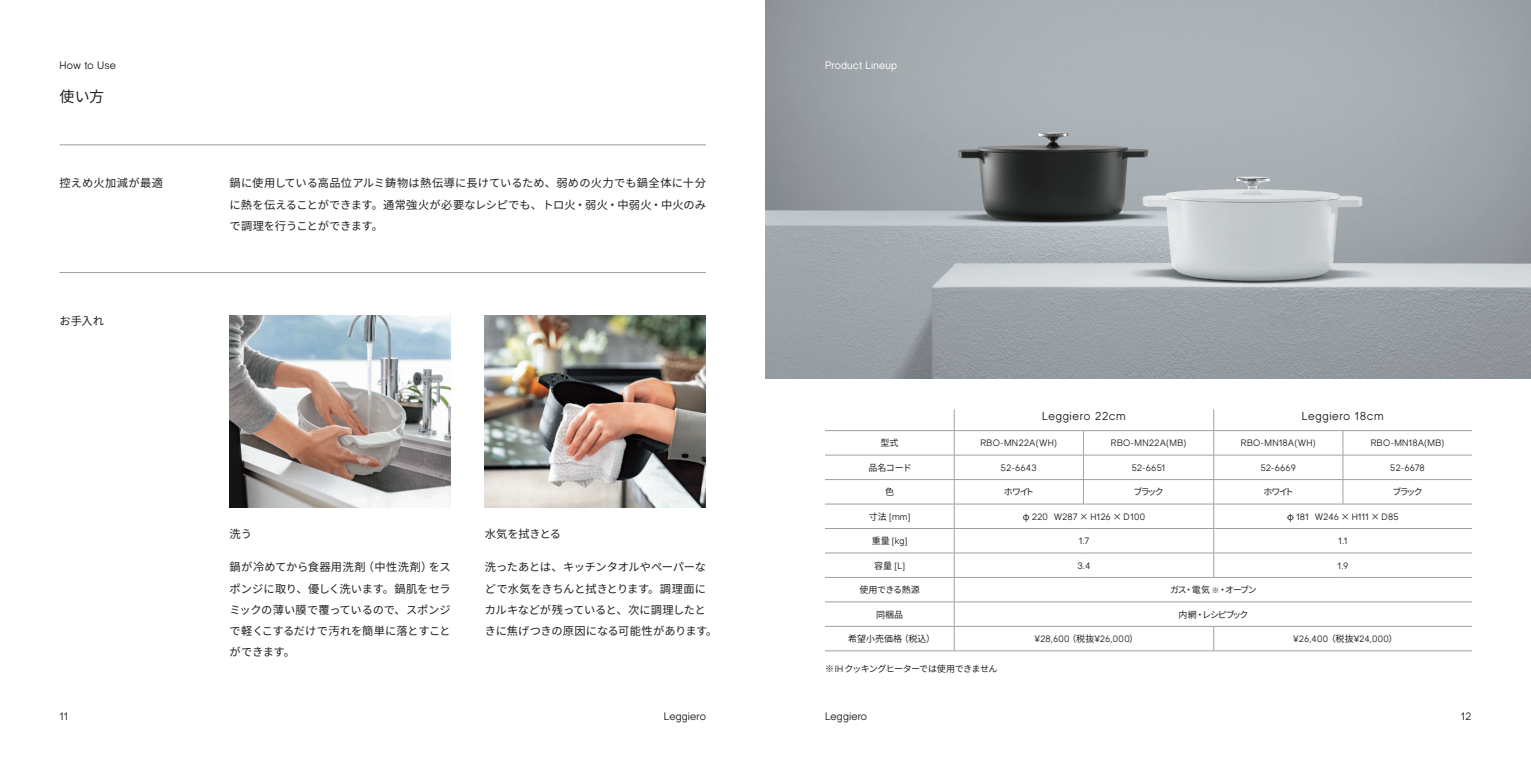
<style>
.page{position:relative;width:1531px;height:766px;background:#fff}
.page>*{position:absolute;margin:0;border:0;box-sizing:border-box;transform-origin:0 0}
.Heading_Jp2{font:15px "Noto Sans CJ Kjp";color:#231f20}
.Body{font:11.25px/21.3px "Noto Sans CJ Kjp";letter-spacing:-.01em;color:#231f20;text-align:justify}
.Heading_Jp2-2{font:300 11.25px "Amz Grotesk";letter-spacing:.05em;color:#231f20}
.Body-2{font:11.25px "Noto Sans CJ Kjp";letter-spacing:.03em;color:#231f20}
.t1{font:300 10.5px "Amz Grotesk";letter-spacing:.015em;color:#231f20}
.t2{font:300 10.5px "Amz Grotesk";letter-spacing:.015em;color:#fff}
.Credit{font:300 9px "Amz Grotesk";letter-spacing:.01em;color:#231f20}
.Credit-2{font:9px "Noto Sans CJ Kjp";letter-spacing:-.08em;color:#231f20}
.Credit-3{font:9px "Noto Sans CJ Kjp";color:#231f20}
.Credit-4{font:9px "Noto Sans CJ Kjp";letter-spacing:-.135em;color:#231f20}
.Credit-5{font:9px "Noto Sans CJ Kjp";letter-spacing:-.045em;color:#231f20}
.s1{font-family:"Noto Sans CJ Kjp";font-weight:400}
.s2{font-size:7.5px}
.s3{font-family:"Amz Grotesk";font-weight:300}
</style>
<div class="page">
<hr style="left:60px;top:144px;width:646px;height:1px;background:#a0a0a1">
<img style="left:765px;top:0;width:766px;height:379px">
<hr style="left:60px;top:272px;width:646px;height:1px;background:#a0a0a1">
<hr style="left:825px;top:430px;width:129px;height:1px;background:#a0a0a1">
<hr style="left:1214px;top:430px;width:129px;height:1px;background:#a0a0a1">
<hr style="left:1343px;top:430px;width:129px;height:1px;background:#a0a0a1">
<hr style="left:825px;top:454px;width:129px;height:1px;background:#a0a0a1">
<hr style="left:954px;top:454px;width:129px;height:1px;background:#a0a0a1">
<hr style="left:1083px;top:454px;width:131px;height:1px;background:#a0a0a1">
<hr style="left:1214px;top:454px;width:129px;height:1px;background:#a0a0a1">
<hr style="left:1343px;top:454px;width:129px;height:1px;background:#a0a0a1">
<hr style="left:825px;top:479px;width:129px;height:1px;background:#a0a0a1">
<hr style="left:954px;top:479px;width:129px;height:1px;background:#a0a0a1">
<hr style="left:1083px;top:479px;width:131px;height:1px;background:#a0a0a1">
<svg style="left:1083px;top:431px;width:1px;height:72px"></svg>
<hr style="left:1214px;top:479px;width:129px;height:1px;background:#a0a0a1">
<hr style="left:1343px;top:479px;width:129px;height:1px;background:#a0a0a1">
<svg style="left:1342px;top:430px;width:1px;height:73px"></svg>
<hr style="left:825px;top:503px;width:129px;height:1px;background:#a0a0a1">
<hr style="left:954px;top:503px;width:129px;height:1px;background:#a0a0a1">
<hr style="left:1083px;top:503px;width:131px;height:1px;background:#a0a0a1">
<hr style="left:1214px;top:503px;width:129px;height:1px;background:#a0a0a1">
<hr style="left:1343px;top:503px;width:129px;height:1px;background:#a0a0a1">
<hr style="left:825px;top:528px;width:129px;height:1px;background:#a0a0a1">
<hr style="left:954px;top:528px;width:129px;height:1px;background:#a0a0a1">
<hr style="left:1083px;top:528px;width:131px;height:1px;background:#a0a0a1">
<hr style="left:1214px;top:528px;width:129px;height:1px;background:#a0a0a1">
<hr style="left:1343px;top:528px;width:129px;height:1px;background:#a0a0a1">
<hr style="left:825px;top:552px;width:129px;height:1px;background:#a0a0a1">
<hr style="left:954px;top:552px;width:129px;height:1px;background:#a0a0a1">
<hr style="left:1083px;top:552px;width:131px;height:1px;background:#a0a0a1">
<hr style="left:1214px;top:552px;width:129px;height:1px;background:#a0a0a1">
<hr style="left:1343px;top:552px;width:129px;height:1px;background:#a0a0a1">
<hr style="left:825px;top:577px;width:129px;height:1px;background:#a0a0a1">
<hr style="left:954px;top:577px;width:129px;height:1px;background:#a0a0a1">
<hr style="left:1083px;top:577px;width:131px;height:1px;background:#a0a0a1">
<hr style="left:1214px;top:577px;width:129px;height:1px;background:#a0a0a1">
<hr style="left:1343px;top:577px;width:129px;height:1px;background:#a0a0a1">
<hr style="left:825px;top:601px;width:129px;height:1px;background:#a0a0a1">
<hr style="left:954px;top:601px;width:129px;height:1px;background:#a0a0a1">
<hr style="left:1083px;top:601px;width:131px;height:1px;background:#a0a0a1">
<hr style="left:1214px;top:601px;width:129px;height:1px;background:#a0a0a1">
<hr style="left:1343px;top:601px;width:129px;height:1px;background:#a0a0a1">
<hr style="left:825px;top:626px;width:129px;height:1px;background:#a0a0a1">
<hr style="left:954px;top:626px;width:129px;height:1px;background:#a0a0a1">
<hr style="left:1083px;top:626px;width:131px;height:1px;background:#a0a0a1">
<hr style="left:1214px;top:626px;width:129px;height:1px;background:#a0a0a1">
<svg style="left:1213px;top:626px;width:1px;height:24px"></svg>
<hr style="left:1343px;top:626px;width:129px;height:1px;background:#a0a0a1">
<hr style="left:825px;top:650px;width:129px;height:1px;background:#a0a0a1">
<hr style="left:954px;top:650px;width:129px;height:1px;background:#a0a0a1">
<hr style="left:1083px;top:650px;width:131px;height:1px;background:#a0a0a1">
<hr style="left:1214px;top:650px;width:129px;height:1px;background:#a0a0a1">
<hr style="left:1343px;top:650px;width:129px;height:1px;background:#a0a0a1">
<svg style="left:954px;top:409px;width:1px;height:241px"></svg>
<svg style="left:1213px;top:409px;width:1px;height:168px"></svg>
<hr style="left:954px;top:430px;width:129px;height:1px;background:#a0a0a1">
<hr style="left:1083px;top:430px;width:131px;height:1px;background:#a0a0a1">
<img style="left:230px;top:316px;width:221px;height:191px">
<img style="left:485px;top:315px;width:221px;height:192px">
<p class="t1" style="left:60px;top:60px;width:58px">How to Use</p>
<p class="Heading_Jp2" style="left:60px;top:88px;width:46px">使い方</p>
<p class="Body-2" style="left:60px;top:177px;width:105px">控えめ火加減が最適</p>
<p class="Body" style="left:230px;top:173px;width:478px">鍋に使用している高品位アルミ鋳物は熱伝導に長けているため、弱めの火力でも鍋全体に十分に熱を伝えることができます。通常強火が必要なレシピでも、トロ火・弱火・中弱火・中火のみで調理を行うことができます。</p>
<p class="Body" style="left:60px;top:310px;width:46px">お手入れ</p>
<p class="Body" style="left:230px;top:523px;width:24px">洗う</p>
<p class="Body" style="left:230px;top:556px;width:223px">鍋が冷めてから食器用洗剤（中性洗剤）をスポンジに取り、優しく洗います。鍋肌をセラミックの薄い膜で覆っているので、スポンジで軽くこするだけで汚れを簡単に落とすことができます。</p>
<p class="Body" style="left:485px;top:523px;width:78px">水気を拭きとる</p>
<p class="Body" style="left:485px;top:556px;width:234px;text-align:left">洗ったあとは、キッチンタオルやペーパーなどで水気をきちんと拭きとります。調理面にカルキなどが残っていると、次に調理したときに焦げつきの原因になる可能性があります。</p>
<p class="t2" style="left:825px;top:60px;width:74px">Product Lineup</p>
<p class="Heading_Jp2-2" style="left:1042px;top:411px;width:85px">Leggiero 22cm</p>
<p class="Heading_Jp2-2" style="left:1302px;top:411px;width:83px">Leggiero 18cm</p>
<p class="Credit-2" style="left:880px;top:438px;width:19px">型式</p>
<p class="Credit" style="left:980px;top:439px;width:78px">RBO-MN22A(WH)</p>
<p class="Credit" style="left:1111px;top:439px;width:77px">RBO-MN22A(MB)</p>
<p class="Credit" style="left:1241px;top:439px;width:76px">RBO-MN18A(WH)</p>
<p class="Credit" style="left:1370px;top:439px;width:75px">RBO-MN18A(MB)</p>
<p class="Credit-2" style="left:868px;top:462px;width:45px">品名コード</p>
<p class="Credit" style="left:1001px;top:463px;width:37px">52-6643</p>
<p class="Credit" style="left:1132px;top:463px;width:35px">52-6651</p>
<p class="Credit" style="left:1260px;top:463px;width:37px">52-6669</p>
<p class="Credit" style="left:1390px;top:463px;width:36px">52-6678</p>
<p class="Credit-2" style="left:885px;top:486px;width:10px">色</p>
<p class="Credit-2" style="left:1004px;top:486px;width:32px">ホワイト</p>
<p class="Credit-2" style="left:1133px;top:486px;width:32px">ブラック</p>
<p class="Credit-2" style="left:1263px;top:486px;width:32px">ホワイト</p>
<p class="Credit-2" style="left:1392px;top:486px;width:32px">ブラック</p>
<p class="Credit" style="left:869px;top:512px;width:43px"><span class="s1">寸法</span> [mm]</p>
<p class="Credit" style="left:1023px;top:512px;width:124px"><span class="s1">φ</span> 220 W287 <span class="s1">×</span> H126 <span class="s1">×</span> D100</p>
<p class="Credit" style="left:1287px;top:512px;width:113px"><span class="s1">φ</span> 181 W246 <span class="s1">×</span> H111 <span class="s1">×</span> D85</p>
<p class="Credit" style="left:872px;top:536px;width:37px"><span class="s1">重量</span> [kg]</p>
<p class="Credit" style="left:1079px;top:536px;width:12px">1.7</p>
<p class="Credit" style="left:1338px;top:536px;width:11px">1.1</p>
<p class="Credit" style="left:874px;top:561px;width:32px"><span class="s1">容量</span> [L]</p>
<p class="Credit" style="left:1077px;top:561px;width:14px">3.4</p>
<p class="Credit" style="left:1337px;top:561px;width:12px">1.9</p>
<p class="Credit-5" style="left:859px;top:584px;width:62px">使用できる熱源</p>
<p class="Credit-2" style="left:1170px;top:584px;width:88px">ガス・電気 <span class="s2">※</span>・オーブン</p>
<p class="Credit-2" style="left:876px;top:609px;width:28px">同梱品</p>
<p class="Credit-4" style="left:1178px;top:609px;width:72px">内網・レシピブック</p>
<p class="Credit-3" style="left:848px;top:633px;width:88px">希望小売価格（税込）</p>
<p class="Credit" style="left:1033px;top:634px;width:107px"><span class="s1">￥</span>28,600<span class="s1">（税抜￥</span>26,000<span class="s1">）</span></p>
<p class="Credit" style="left:1291px;top:634px;width:107px"><span class="s1">￥</span>26,400 <span class="s1">（税抜￥</span>24,000<span class="s1">）</span></p>
<p class="Credit-2" style="left:825px;top:663px;width:174px">※<span class="s3">IH</span>クッキングヒーターでは使用できません</p>
<p class="t1" style="left:60px;top:711px;width:10px">11</p>
<p class="t1" style="left:664px;top:711px;width:44px">Leggiero</p>
<p class="t1" style="left:825px;top:711px;width:44px">Leggiero</p>
<p class="t1" style="left:1461px;top:711px;width:12px">12</p>
</div>
